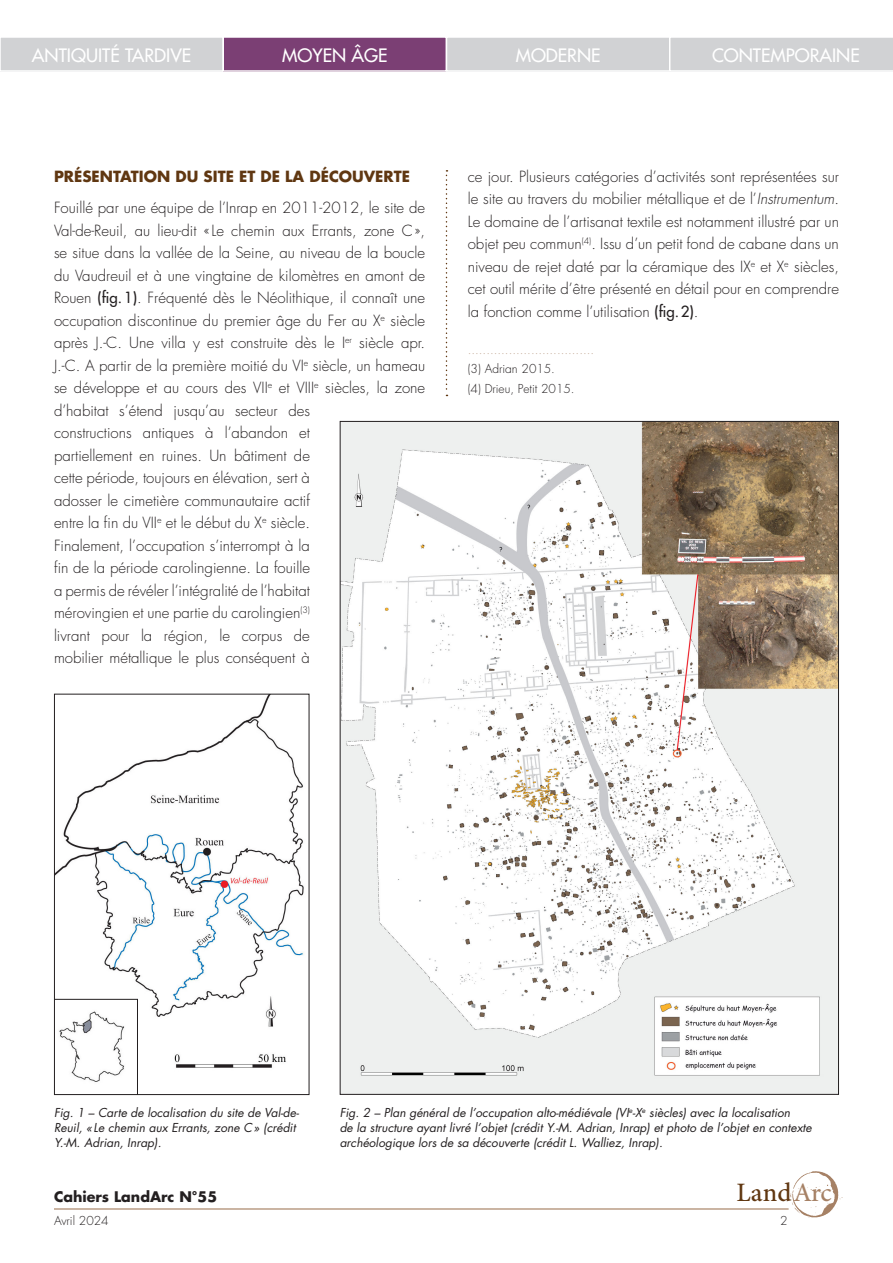
<style>
.page{position:relative;width:893px;height:1263px;background:#fff}
.page>*{position:absolute;margin:0;border:0;box-sizing:border-box;transform-origin:0 0}
.t1{font:500 26.55px "Minion Pro";color:#603711}
.t2{font:18px "Futura";color:#fff}
.t3{font:300 15px/22.5px "Futura";color:#231f20}
.t4{font:700 15px "Futura";color:#603711}
.t5{font:700 14.25px "Futura";color:#231f20}
.t6{font:italic 12px/15px "Futura";color:#231f20}
.t7{font:300 12px "Futura";color:#231f20}
.t8{font:300 12px "Futura";color:#ba9d86}
.s1{font-weight:400}
.s2{font-style:italic}
.s3{color:#a68165}
</style>
<div class="page">
<svg style="left:790px;top:1171px;width:53px;height:46px"></svg>
<hr style="left:54px;top:1208px;width:735px;height:2px;background:#ba9d86">
<svg style="left:446px;top:170px;width:1px;height:226px"></svg>
<div style="left:0;top:37px;width:223px;height:34px;background:#d1d2d4"></div>
<div style="left:0;top:36px;width:224px;height:36px;border:2px solid #fff"></div>
<div style="left:223px;top:37px;width:223px;height:34px;background:#7b3f74"></div>
<div style="left:222px;top:36px;width:225px;height:36px;border:2px solid #fff"></div>
<div style="left:446px;top:37px;width:224px;height:34px;background:#d1d2d4"></div>
<div style="left:446px;top:36px;width:224px;height:36px;border:2px solid #fff"></div>
<svg style="left:669px;top:36px;width:224px;height:36px;background:#d5d6d8"></svg>
<svg style="left:339px;top:421px;width:500px;height:674px"></svg>
<img style="left:56px;top:696px;width:248px;height:372px">
<div style="left:54px;top:694px;width:255px;height:401px;border:1px solid #231f20"></div>
<svg style="left:53px;top:998px;width:85px;height:97px"></svg>
<p class="t2" style="left:32px;top:45px;width:161px">ANTIQUITÉ TARDIVE</p>
<p class="t2" style="left:282px;top:45px;width:107px">MOYEN ÂGE</p>
<p class="t2" style="left:516px;top:45px;width:86px">MODERNE</p>
<p class="t2" style="left:712px;top:45px;width:149px">CONTEMPORAINE</p>
<p class="t4" style="left:54px;top:166px;width:357px">PRÉSENTATION DU SITE ET DE LA DÉCOUVERTE</p>
<p class="t3" style="left:54px;top:197px;width:373px">Fouillé par une équipe de l’Inrap en 2011-2012, le site de Val-de-Reuil, au lieu-dit «Le chemin aux Errants, zone C», se situe dans la vallée de la Seine, au niveau de la boucle du Vaudreuil et à une vingtaine de kilomètres en amont de Rouen <span class="s1">(fig.1)</span>. Fréquenté dès le Néolithique, il connaît une occupation discontinue du premier âge du Fer au X<sup>e</sup> siècle après J.-C. Une villa y est construite dès le I<sup>er</sup> siècle apr.<br>J.-C. A partir de la première moitié du VI<sup>e</sup> siècle, un hameau se développe et au cours des VII<sup>e</sup> et VIII<sup>e</sup> siècles, la zone d’habitat s’étend jusqu’au secteur des<br>constructions antiques à l’abandon et<br>partiellement en ruines. Un bâtiment de<br>cette période, toujours en élévation, sert à<br>adosser le cimetière communautaire actif<br>entre la fin du VII<sup>e</sup> et le début du X<sup>e</sup> siècle.<br>Finalement, l’occupation s’interrompt à la<br>fin de la période carolingienne. La fouille<br>a permis de révéler l’intégralité de l’habitat<br>mérovingien et une partie du carolingien<sup>(3)<br></sup>livrant pour la région, le corpus de<br>mobilier métallique le plus conséquent à</p>
<p class="t3" style="left:468px;top:165px;width:373px;text-align:justify">ce jour. Plusieurs catégories d’activités sont représentées sur le site au travers du mobilier métallique et de l’<span class="s2">Instrumentum</span>.<br>Le domaine de l’artisanat textile est notamment illustré par un objet peu commun<sup>(4)</sup>. Issu d’un petit fond de cabane dans un niveau de rejet daté par la céramique des IX<sup>e</sup> et X<sup>e</sup> siècles, cet outil mérite d’être présenté en détail pour en comprendre la fonction comme l’utilisation <span class="s1">(fig.2)</span>.</p>
<p class="t8" style="left:468px;top:342px;width:128px">..................................</p>
<p class="t7" style="left:468px;top:362px;width:89px">(3) Adrian 2015.</p>
<p class="t7" style="left:468px;top:382px;width:108px">(4) Drieu, Petit 2015.</p>
<p class="t6" style="left:54px;top:1105px;width:247px">Fig. 1 – Carte de localisation du site de Val-de-<br>Reuil, «Le chemin aux Errants, zone C» (crédit<br>Y.-M. Adrian, Inrap).</p>
<p class="t6" style="left:340px;top:1105px;width:474px">Fig. 2 – Plan général de l’occupation alto-médiévale (VI<sup>e</sup>-X<sup>e</sup> siècles) avec la localisation<br>de la structure ayant livré l’objet (crédit Y.-M. Adrian, Inrap) et photo de l’objet en contexte archéologique lors de sa découverte (crédit L. Walliez, Inrap).</p>
<p class="t5" style="left:54px;top:1187px;width:165px">Cahiers LandArc N°55</p>
<p class="t7" style="left:54px;top:1213px;width:56px">Avril 2024</p>
<p class="t1" style="left:737px;top:1175px;width:96px">Land<span class="s3">Arc</span></p>
<p class="t7" style="left:780px;top:1213px;width:9px">2</p>
</div>
